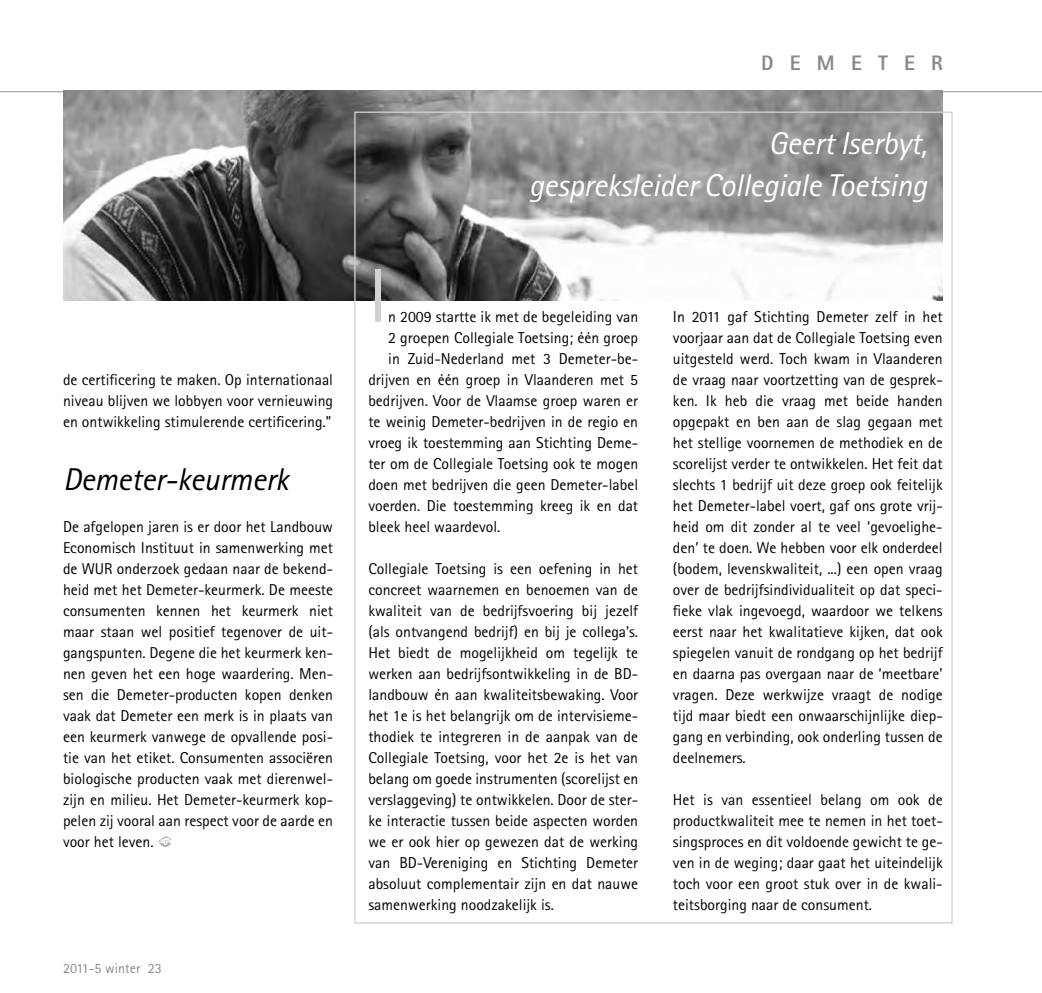
<style>
.page{position:relative;width:1042px;height:993px;background:#fff}
.page>*{position:absolute;margin:0;border:0;box-sizing:border-box;transform-origin:0 0}
.t1{font:76.65px "Rotis Sans Serif";color:#d1d2d4}
.t2{font:italic 31.5px/42px "Rotis Sans Serif";letter-spacing:-.01em;color:#fff;text-align:right}
.t3{font:italic 31.5px "Rotis Sans Serif";letter-spacing:-.01em;color:#000}
.t4{font:800 21px "Rotis Sans Serif";letter-spacing:.77em;color:#87888a}
.t5{font:15.75px/21px "Rotis Sans Serif";color:#000;text-align:justify}
.t6{font:14px "Rotis Sans Serif";color:#87888a}
</style>
<div class="page">
<svg style="left:158px;top:836px;width:13px;height:10px"></svg>
<hr style="left:0;top:91px;width:1042px;height:1px;background:#929395">
<img style="left:63px;top:90px;width:880px;height:210px">
<p class="t5" style="left:63px;top:369px;width:272px">de certificering te maken. Op internationaal niveau blijven we lobbyen voor vernieuwing en ontwikkeling stimulerende certificering.”</p>
<h2 class="t3" style="left:63px;top:460px;width:227px">Demeter-keurmerk</h2>
<p class="t5" style="left:63px;top:516px;width:272px">De afgelopen jaren is er door het Landbouw Economisch Instituut in samenwerking met de WUR onderzoek gedaan naar de bekend&shy;heid met het Demeter-keurmerk. De meeste consumenten kennen het keurmerk niet maar staan wel positief tegenover de uit&shy;gangspunten. Degene die het keurmerk ken&shy;nen geven het een hoge waardering. Men&shy;sen die Demeter-producten kopen denken vaak dat Demeter een merk is in plaats van een keurmerk vanwege de opvallende posi&shy;tie van het etiket. Consumenten associëren biologische producten vaak met dierenwel&shy;zijn en milieu. Het Demeter-keurmerk kop&shy;pelen zij vooral aan respect voor de aarde en voor het leven.</p>
<p class="t6" style="left:63px;top:959px;width:100px">2011-5 winter 23</p>
<h3 class="t4" style="left:761px;top:49px;width:183px">DEMETER</h3>
<h2 class="t2" style="left:529px;top:122px;width:400px">Geert Iserbyt,<br>gespreksleider Collegiale Toetsing</h2>
<h1 class="t1" style="left:368px;top:250px;width:21px">I</h1>
<p class="t5" style="left:388px;top:306px;width:251px">n 2009 startte ik met de begeleiding van</p>
<p class="t5" style="left:388px;top:327px;width:251px">2 groepen Collegiale Toetsing; één groep</p>
<p class="t5" style="left:388px;top:348px;width:251px">in Zuid-Nederland met 3 Demeter-be-</p>
<p class="t5" style="left:368px;top:368px;width:271px">drijven en één groep in Vlaanderen met 5</p>
<p class="t5" style="left:368px;top:389px;width:271px">bedrijven. Voor de Vlaamse groep waren er</p>
<p class="t5" style="left:368px;top:410px;width:271px">te weinig Demeter-bedrijven in de regio en</p>
<p class="t5" style="left:368px;top:431px;width:271px">vroeg ik toestemming aan Stichting Deme-</p>
<p class="t5" style="left:368px;top:452px;width:271px">ter om de Collegiale Toetsing ook te mogen</p>
<p class="t5" style="left:368px;top:473px;width:271px">doen met bedrijven die geen Demeter-label</p>
<p class="t5" style="left:368px;top:494px;width:271px">voerden. Die toestemming kreeg ik en dat</p>
<p class="t5" style="left:368px;top:515px;width:134px">bleek heel waardevol.</p>
<p class="t5" style="left:368px;top:557px;width:271px">Collegiale Toetsing is een oefening in het concreet waarnemen en benoemen van de kwaliteit van de bedrijfsvoering bij jezelf (als ontvangend bedrijf) en bij je collega’s.<br>Het biedt de mogelijkheid om tegelijk te werken aan bedrijfsontwikkeling in de BD&shy;landbouw én aan kwaliteitsbewaking. Voor het 1e is het belangrijk om de intervisieme&shy;thodiek te integreren in de aanpak van de Collegiale Toetsing, voor het 2e is het van belang om goede instrumenten (scorelijst en verslaggeving) te ontwikkelen. Door de ster&shy;ke interactie tussen beide aspecten worden we er ook hier op gewezen dat de werking van BD-Vereniging en Stichting Demeter absoluut complementair zijn en dat nauwe samenwerking noodzakelijk is.</p>
<p class="t5" style="left:673px;top:305px;width:271px">In 2011 gaf Stichting Demeter zelf in het voorjaar aan dat de Collegiale Toetsing even uitgesteld werd. Toch kwam in Vlaanderen de vraag naar voortzetting van de gesprek&shy;ken. Ik heb die vraag met beide handen opgepakt en ben aan de slag gegaan met het stellige voornemen de methodiek en de scorelijst verder te ontwikkelen. Het feit dat slechts 1 bedrijf uit deze groep ook feitelijk het Demeter-label voert, gaf ons grote vrij&shy;heid om dit zonder al te veel ‘gevoelighe&shy;den’ te doen. We hebben voor elk onderdeel (bodem, levenskwaliteit, ...) een open vraag over de bedrijfsindividualiteit op dat speci&shy;fieke vlak ingevoegd, waardoor we telkens eerst naar het kwalitatieve kijken, dat ook spiegelen vanuit de rondgang op het bedrijf en daarna pas overgaan naar de ‘meetbare’ vragen. Deze werkwijze vraagt de nodige tijd maar biedt een onwaarschijnlijke diep&shy;gang en verbinding, ook onderling tussen de deelnemers.</p>
<p class="t5" style="left:673px;top:788px;width:271px">Het is van essentieel belang om ook de productkwaliteit mee te nemen in het toet&shy;singsproces en dit voldoende gewicht te ge&shy;ven in de weging; daar gaat het uiteindelijk toch voor een groot stuk over in de kwali&shy;teitsborging naar de consument.</p>
</div>
